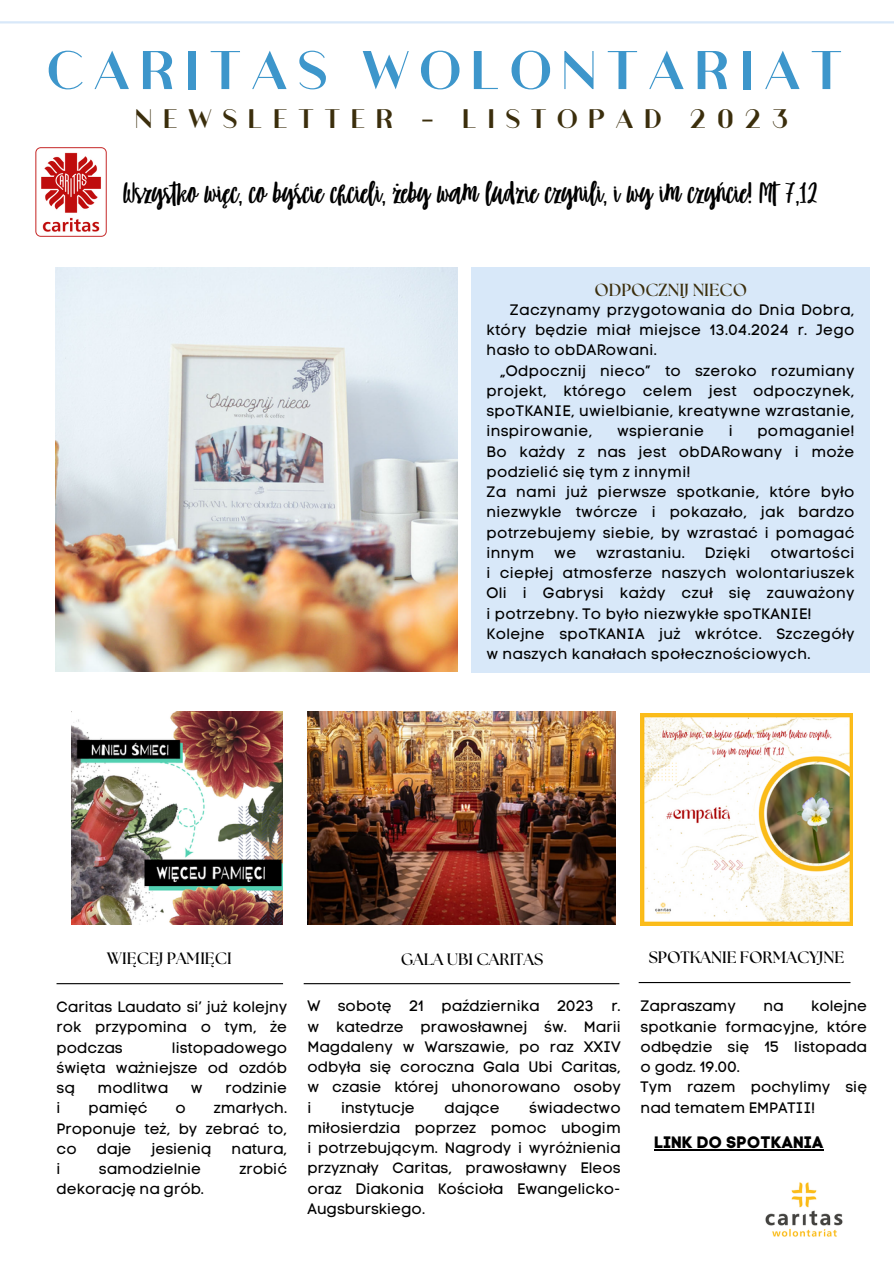
<style>
.page{position:relative;width:894px;height:1264px;background:#fff}
.page>*{position:absolute;margin:0;border:0;box-sizing:border-box;transform-origin:0 0}
.t1{font:700 57.75px "Athena";letter-spacing:.115em;color:#3d96cb}
.t2{font:700 34.35px "Wonsmith";color:#000}
.t3{font:700 28.5px "Athena";letter-spacing:.315em;color:#3b2e0c}
.t4{font:700 17.4px "The Seasons";color:#3b2e0c}
.t5{font:700 16.5px "The Seasons";color:#000}
.t6{font:16.5px "Code Pro Bold LC";color:#000}
.t7{font:15px/20.2px "Code Pro Normal LC";color:#000;text-align:justify}
.t8{font:15px/20.2px "Code Pro Normal LC";letter-spacing:.02em;color:#000}
</style>
<div class="page">
<div style="left:471px;top:267px;width:398px;height:405px;background:#d8e8f9"></div>
<img style="left:307px;top:711px;width:308px;height:213px">
<img style="left:71px;top:711px;width:212px;height:213px">
<img style="left:640px;top:713px;width:212px;height:213px">
<hr style="left:0;top:21px;width:893px;height:2px;background:#d8e8f9">
<hr style="left:303px;top:983px;width:316px;height:1px;background:#000">
<hr style="left:56px;top:983px;width:227px;height:1px;background:#000">
<hr style="left:638px;top:982px;width:212px;height:1px;background:#000">
<img style="left:765px;top:1182px;width:78px;height:55px">
<img style="left:36px;top:148px;width:71px;height:89px">
<img style="left:55px;top:267px;width:402px;height:405px">
<hr style="left:654px;top:1149px;width:169px;height:1px;background:#000">
<p class="t1" style="left:46px;top:31px;width:799px">CARITAS WOLONTARIAT</p>
<p class="t3" style="left:134px;top:99px;width:656px">NEWSLETTER - LISTOPAD 2023</p>
<p class="t2" style="left:123px;top:177px;width:696px">Wszystko więc, co byście chcieli, żeby wam ludzie czynili, i wy im czyńcie! Mt 7,12</p>
<p class="t4" style="left:594px;top:282px;width:154px">ODPOCZNIJ NIECO</p>
<p class="t7" style="left:486px;top:299px;width:369px;text-indent:23px">Zaczynamy przygotowania do Dnia Dobra, który będzie miał miejsce 13.04.2024 r. Jego hasło to obDARowani.</p>
<p class="t7" style="left:486px;top:360px;width:369px;text-indent:14px">„Odpocznij nieco” to szeroko rozumiany projekt, którego celem jest odpoczynek, spoTKANIE, uwielbianie, kreatywne wzrastanie, inspirowanie,</p>
<p class="t7" style="left:486px;top:421px;width:369px;text-indent:271px">pomaganie!<br>Bo każdy z nas jest obDARowany i może podzielić się tym z innymi!</p>
<p class="t7" style="left:486px;top:482px;width:369px">Za nami już pierwsze spotkanie, które było niezwykle twórcze i pokazało, jak bardzo potrzebujemy siebie, by wzrastać i pomagać innym</p>
<p class="t8" style="left:616px;top:421px;width:88px">wspieranie</p>
<p class="t7" style="left:728px;top:421px;width:6px">i</p>
<p class="t7" style="left:486px;top:542px;width:369px;text-indent:284px">otwartości i ciepłej atmosferze naszych wolontariuszek Oli i Gabrysi każdy czuł się zauważony i potrzebny. To było niezwykłe spoTKANIE!</p>
<p class="t8" style="left:486px;top:623px;width:369px">Kolejne spoTKANIA już wkrótce. Szczegóły w naszych kanałach społecznościowych.</p>
<p class="t7" style="left:554px;top:542px;width:23px">we</p>
<p class="t8" style="left:596px;top:542px;width:90px">wzrastaniu.</p>
<p class="t7" style="left:704px;top:542px;width:47px">Dzięki</p>
<p class="t5" style="left:107px;top:950px;width:126px">WIĘCEJ PAMIĘCI</p>
<p class="t5" style="left:400px;top:951px;width:144px">GALA UBI CARITAS</p>
<p class="t5" style="left:648px;top:950px;width:197px">SPOTKANIE FORMACYJNE</p>
<p class="t7" style="left:307px;top:996px;width:315px">W sobotę 21 października 2023 r. w katedrze prawosławnej św. Marii Magdaleny w Warszawie, po raz XXIV odbyła się coroczna Gala Ubi Caritas, w czasie której uhonorowano osoby i</p>
<p class="t7" style="left:640px;top:996px;width:228px;text-indent:170px">kolejne spotkanie formacyjne, które odbędzie się 15 listopada o godz. 19.00.</p>
<p class="t7" style="left:640px;top:1077px;width:228px">Tym razem pochylimy się nad tematem EMPATII!</p>
<p class="t6" style="left:654px;top:1132px;width:171px">LINK DO SPOTKANIA</p>
<p class="t7" style="left:56px;top:996px;width:232px">Caritas Laudato si’ już kolejny rok przypomina o tym, że podczas</p>
<p class="t7" style="left:640px;top:996px;width:97px">Zapraszamy</p>
<p class="t7" style="left:763px;top:996px;width:22px">na</p>
<p class="t7" style="left:56px;top:1037px;width:232px;text-indent:115px">listopadowego święta ważniejsze od ozdób są</p>
<p class="t7" style="left:98px;top:1077px;width:72px">modlitwa</p>
<p class="t7" style="left:191px;top:1077px;width:13px">w</p>
<p class="t7" style="left:225px;top:1077px;width:63px">rodzinie</p>
<p class="t7" style="left:307px;top:1097px;width:315px;text-indent:222px">świadectwo miłosierdzia poprzez pomoc ubogim i potrzebującym. Nagrody i wyróżnienia przyznały Caritas, prawosławny Eleos oraz Diakonia Kościoła Ewangelicko-Augsburskiego.</p>
<p class="t7" style="left:341px;top:1097px;width:75px">instytucje</p>
<p class="t7" style="left:444px;top:1097px;width:56px">dające</p>
<p class="t7" style="left:56px;top:1097px;width:6px">i</p>
<p class="t7" style="left:88px;top:1097px;width:61px">pamięć</p>
<p class="t7" style="left:175px;top:1097px;width:12px">o</p>
<p class="t7" style="left:56px;top:1097px;width:232px;text-indent:157px">zmarłych.<br>Proponuje też, by zebrać to, co</p>
<p class="t7" style="left:97px;top:1138px;width:36px">daje</p>
<p class="t7" style="left:151px;top:1138px;width:61px">jesienią</p>
<p class="t7" style="left:231px;top:1138px;width:57px">natura,</p>
<p class="t7" style="left:56px;top:1158px;width:6px">i</p>
<p class="t7" style="left:99px;top:1158px;width:104px">samodzielnie</p>
<p class="t7" style="left:239px;top:1158px;width:49px">zrobić</p>
<p class="t7" style="left:56px;top:1178px;width:149px">dekorację na grób.</p>
</div>
